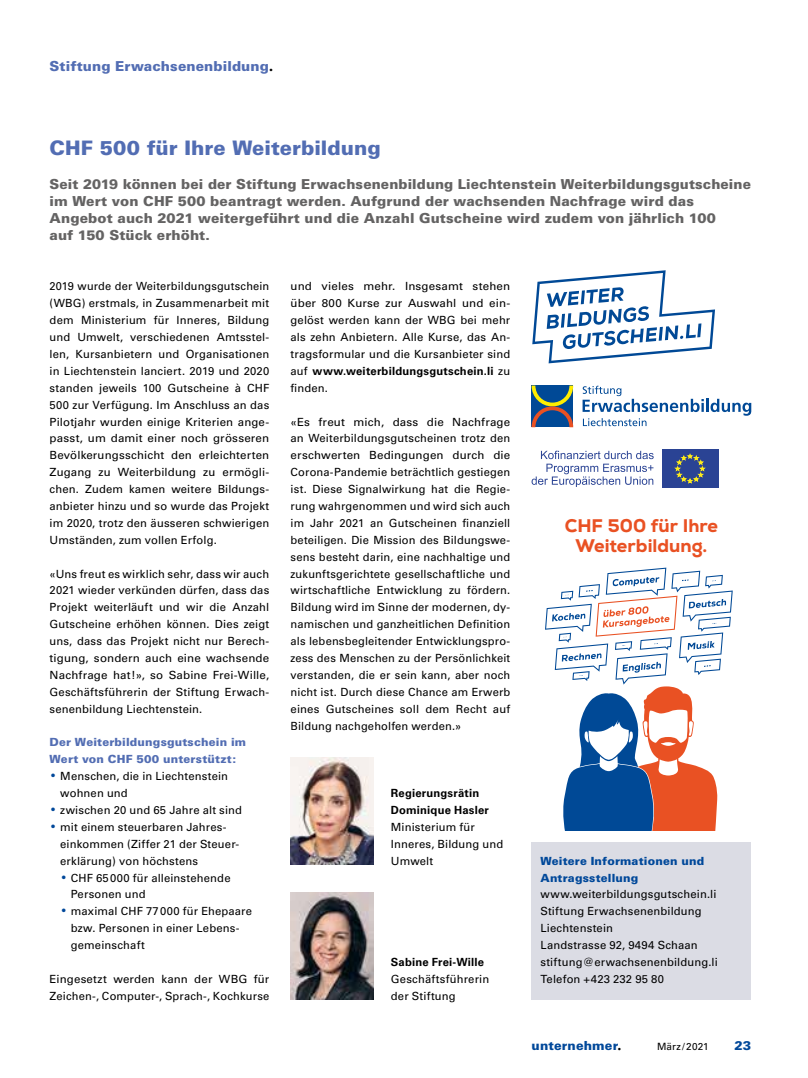
<style>
.page{position:relative;width:808px;height:1078px;background:#fff}
.page>*{position:absolute;margin:0;border:0;box-sizing:border-box;transform-origin:0 0}
.t1{font:900 20px "Univers";color:#526db3}
.t2{font:800 18.25px/20.5px "Nexa";color:#e95123;text-align:center}
.t3{font:900 13.75px/16.9px "Univers";letter-spacing:.005em;color:#646363}
.t4{font:900 13.75px "Univers";letter-spacing:.005em;color:#526db3}
.t5{font:900 12.5px "Univers";letter-spacing:.01em;color:#00489a}
.t6{font:11.25px/16.9px "Univers";letter-spacing:.015em;color:#000}
.t7{font:900 11.25px/16.9px "Univers";letter-spacing:.015em;color:#526db3}
.t8{font:700 11.25px/16.9px "Univers";letter-spacing:.015em;color:#000}
.t9{font:900 11.25px/16.9px "Univers";letter-spacing:.015em;color:#00489a}
.t10{font:10px "Univers";letter-spacing:.015em;color:#000}
.s1{font-family:"Futura BT";font-weight:800;font-size:15.12px;color:#000}
.s2{font-family:"Futura BT";font-weight:800;font-size:12.5px;color:#00489a}
.s3{font-weight:700}
.s4{font-family:"Futura";font-weight:800;font-size:13.75px;color:#000}
</style>
<div class="page">
<div style="left:531px;top:842px;width:220px;height:157px;background:#dbdce4"></div>
<img style="left:291px;top:757px;width:82px;height:107px">
<img style="left:291px;top:892px;width:82px;height:107px">
<svg style="left:545px;top:567px;width:188px;height:263px"></svg>
<svg style="left:531px;top:385px;width:42px;height:42px;background:#3d5e74"></svg>
<svg style="left:582px;top:385px;width:122px;height:27px"></svg>
<hr style="left:706px;top:398px;width:3px;height:14px;background:#004996">
<svg style="left:710px;top:398px;width:41px;height:17px"></svg>
<svg style="left:583px;top:418px;width:63px;height:8px"></svg>
<svg style="left:532px;top:270px;width:183px;height:93px"></svg>
<div style="left:662px;top:449px;width:56px;height:39px;background:#2a4394"></div>
<svg style="left:675px;top:453px;width:30px;height:30px"></svg>
<svg style="left:531px;top:450px;width:123px;height:37px"></svg>
<p class="t4" style="left:50px;top:57px;width:225px">Stiftung Erwachsenenbildung<span class="s1">.</span></p>
<h1 class="t1" style="left:50px;top:136px;width:333px">CHF 500 für Ihre Weiterbildung</h1>
<p class="t3" style="left:50px;top:175px;width:703px">Seit 2019 können bei der Stiftung Erwachsenenbildung Liechtenstein Weiterbildungsgutscheine im Wert von CHF 500 beantragt werden. Aufgrund der wachsenden Nachfrage wird das Angebot auch 2021 weitergeführt und die Anzahl Gutscheine wird zudem von jährlich 100<br>auf 150 Stück erhöht.</p>
<p class="t6" style="left:50px;top:278px;width:221px;text-align:justify">2019 wurde der Weiterbildungsgutschein (WBG) erstmals, in Zusammenarbeit mit dem Ministerium für Inneres, Bildung und Umwelt, verschiedenen Amtsstel&shy;len, Kursanbietern und Organisationen in Liechtenstein lanciert. 2019 und 2020 standen jeweils 100 Gutscheine à CHF 500 zur Verfügung. Im Anschluss an das Pilotjahr wurden einige Kriterien ange&shy;passt, um damit einer noch grösseren Bevölkerungsschicht den erleichterten Zugang zu Weiterbildung zu ermögli&shy;chen. Zudem kamen weitere Bildungs&shy;anbieter hinzu und so wurde das Projekt im 2020, trotz den äusseren schwierigen Umständen, zum vollen Erfolg.</p>
<p class="t6" style="left:50px;top:565px;width:221px;text-align:justify">«Uns freut es wirklich sehr, dass wir auch 2021 wieder verkünden dürfen, dass das Projekt weiterläuft und wir die Anzahl Gutscheine erhöhen können. Dies zeigt uns, dass das Projekt nicht nur Berech&shy;tigung, sondern auch eine wachsende Nachfrage hat!», so Sabine Frei-Wille, Geschäftsführerin der Stiftung Erwach&shy;senenbildung Liechtenstein.</p>
<p class="t7" style="left:50px;top:733px;width:198px">Der Weiterbildungsgutschein im<br>Wert von CHF 500 unterstützt:</p>
<p class="t6" style="left:60px;top:767px;width:169px;text-indent:-11px"><span class="s2">•</span> Menschen, die in Liechtenstein wohnen und</p>
<p class="t6" style="left:50px;top:801px;width:194px"><span class="s2">•</span> zwischen 20 und 65 Jahre alt sind</p>
<p class="t6" style="left:60px;top:818px;width:181px;text-indent:-11px"><span class="s2">•</span> mit einem steuerbaren Jahres&shy;einkommen (Ziffer 21 der Steuer&shy;erklärung) von höchstens</p>
<p class="t6" style="left:71px;top:869px;width:161px;text-indent:-11px"><span class="s2">•</span> CHF 65000 für alleinstehende<br>Personen und</p>
<p class="t6" style="left:71px;top:902px;width:183px;text-indent:-11px"><span class="s2">•</span> maximal CHF 77000 für Ehepaare bzw. Personen in einer Lebens&shy;gemeinschaft</p>
<p class="t6" style="left:50px;top:970px;width:221px">Eingesetzt werden kann der WBG für<br>Zeichen-, Computer-, Sprach-, Kochkurse</p>
<p class="t6" style="left:291px;top:278px;width:221px;text-align:justify">und vieles mehr. Insgesamt stehen über 800 Kurse zur Auswahl und ein&shy;gelöst werden kann der WBG bei mehr als zehn Anbietern. Alle Kurse, das An&shy;tragsformular und die Kursanbieter sind auf <span class="s3">www.weiterbildungsgutschein.li</span> zu finden.</p>
<p class="t6" style="left:291px;top:413px;width:221px;text-align:justify">«Es freut mich, dass die Nachfrage an Weiterbildungsgutscheinen trotz den erschwerten Bedingungen durch die Corona-Pandemie beträchtlich gestiegen ist. Diese Signalwirkung hat die Regie&shy;rung wahrgenommen und wird sich auch im Jahr 2021 an Gutscheinen finanziell beteiligen. Die Mission des Bildungswe&shy;sens besteht darin, eine nachhaltige und zukunftsgerichtete gesellschaftliche und wirtschaftliche Entwicklung zu fördern.<br>Bildung wird im Sinne der modernen, dy&shy;namischen und ganzheitlichen Definition als lebensbegleitender Entwicklungspro&shy;zess des Menschen zu der Persönlichkeit verstanden, die er sein kann, aber noch nicht ist. Durch diese Chance am Erwerb eines Gutscheines soll dem Recht auf Bildung nachgeholfen werden.»</p>
<p class="t8" style="left:391px;top:784px;width:100px">Regierungsrätin<br>Dominique Hasler</p>
<p class="t6" style="left:391px;top:818px;width:114px">Ministerium für<br>Inneres, Bildung und<br>Umwelt</p>
<p class="t8" style="left:391px;top:953px;width:95px">Sabine Frei-Wille</p>
<p class="t6" style="left:391px;top:970px;width:100px">Geschäftsführerin der Stiftung</p>
<h2 class="t2" style="left:565px;top:515px;width:155px">CHF 500 für Ihre<br>Weiterbildung.</h2>
<p class="t9" style="left:540px;top:851px;width:165px">Weitere Informationen und<br>Antragsstellung</p>
<p class="t6" style="left:540px;top:885px;width:179px">www.weiterbildungsgutschein.li<br>Stiftung Erwachsenenbildung<br>Liechtenstein<br>Landstrasse 92, 9494 Schaan stiftung@erwachsenenbildung.li<br>Telefon +423 232 95 80</p>
<p class="t5" style="left:531px;top:1037px;width:91px">unternehmer<span class="s4">.</span></p>
<p class="t10" style="left:657px;top:1040px;width:53px">März/2021</p>
<p class="t5" style="left:734px;top:1037px;width:18px">23</p>
</div>
